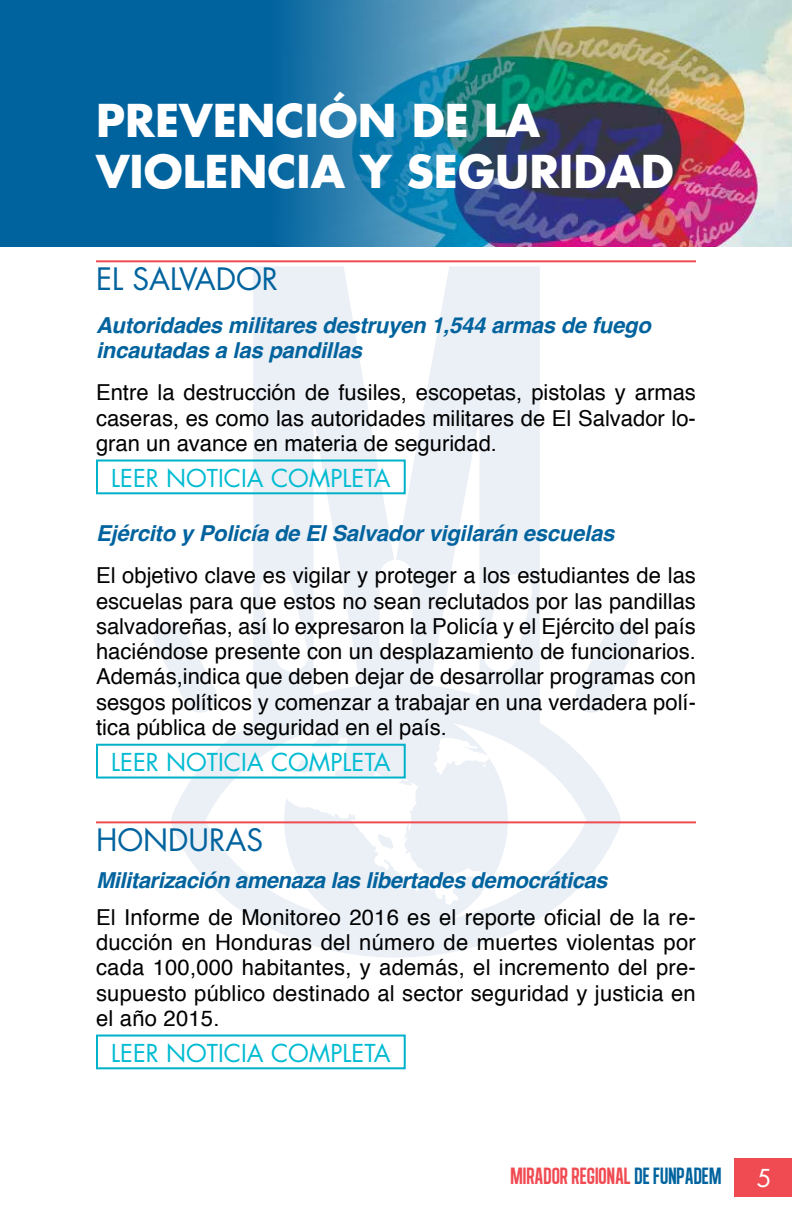
<style>
.page{position:relative;width:792px;height:1224px;background:#fff}
.page>*{position:absolute;margin:0;border:0;box-sizing:border-box;transform-origin:0 0}
.t1{font:700 44px/50.6px "Futura LT";color:#fff}
.t2{font:30px "Futura LT";color:#00639e}
.t3{font:24px "Futura LT";color:#00bbd2}
.t4{font:24px "Algre Sans NC";color:#f04b52}
.t5{font:24px "Futura LT";color:#fff}
.t6{font:22px/25.2px "Helvetica";color:#000;text-align:justify}
.t7{font:italic 700 22px/25.2px "Helvetica";letter-spacing:-.01em;color:#00639e}
.s1{color:#00639e}
</style>
<div class="page">
<svg style="left:253px;top:266px;width:287px;height:418px;fill:#ebeff6"></svg>
<svg style="left:258px;top:573px;width:52px;height:99px"></svg>
<div style="left:380px;top:560px;width:32px;height:99px;background:#fff;border-radius:16px"></div>
<svg style="left:154px;top:621px;width:58px;height:63px"></svg>
<svg style="left:580px;top:621px;width:58px;height:63px"></svg>
<svg style="left:482px;top:573px;width:52px;height:99px"></svg>
<svg style="left:171px;top:684px;width:450px;height:274px;fill:#f3f4f9"></svg>
<svg style="left:285px;top:738px;width:212px;height:167px"></svg>
<div style="left:734px;top:1158px;width:58px;height:39px;background:#f04b52"></div>
<div style="left:0;top:0;width:792px;height:247px;background:#00639e"></div>
<img style="left:284px;top:0;width:508px;height:247px">
<hr style="left:96px;top:260px;width:600px;height:2px;background:#f04b52">
<hr style="left:96px;top:821px;width:600px;height:2px;background:#f04b52">
<div style="left:96px;top:460px;width:310px;height:34px;border:2px solid #00b2c9"></div>
<div style="left:96px;top:744px;width:310px;height:35px;border:2px solid #00b2c9"></div>
<div style="left:96px;top:1035px;width:310px;height:34px;border:2px solid #00b2c9"></div>
<h1 class="t1" style="left:96px;top:95px;width:580px">PREVENCIÓN DE LA<br>VIOLENCIA Y SEGURIDAD</h1>
<h2 class="t2" style="left:96px;top:260px;width:184px">EL SALVADOR</h2>
<p class="t7" style="left:96px;top:312px;width:556px">Autoridades militares destruyen 1,544 armas de fuego incautadas a las pandillas</p>
<p class="t6" style="left:96px;top:381px;width:601px">Entre la destrucción de fusiles, escopetas, pistolas y armas caseras, es como las autoridades militares de El Salvador lo&shy;gran un avance en materia de seguridad.</p>
<p class="t3" style="left:111px;top:462px;width:281px">LEER NOTICIA COMPLETA</p>
<p class="t7" style="left:96px;top:521px;width:520px">Ejército y Policía de El Salvador vigilarán escuelas</p>
<p class="t6" style="left:96px;top:564px;width:601px">El objetivo clave es vigilar y proteger a los estudiantes de las escuelas para que estos no sean reclutados por las pandillas salvadoreñas, así lo expresaron la Policía y el Ejército del país haciéndose presente con un desplazamiento de funcionarios.<br>Además,indica que deben dejar de desarrollar programas con sesgos políticos y comenzar a trabajar en una verdadera polí&shy;tica pública de seguridad en el país.</p>
<p class="t3" style="left:111px;top:747px;width:281px">LEER NOTICIA COMPLETA</p>
<h2 class="t2" style="left:96px;top:821px;width:169px">HONDURAS</h2>
<p class="t7" style="left:96px;top:868px;width:513px">Militarización amenaza las libertades democráticas</p>
<p class="t6" style="left:96px;top:905px;width:601px">El Informe de Monitoreo 2016 es el reporte oficial de la re&shy;ducción en Honduras del número de muertes violentas por cada 100,000 habitantes, y además, el incremento del pre&shy;supuesto público destinado al sector seguridad y justicia en el año 2015.</p>
<p class="t3" style="left:111px;top:1037px;width:281px">LEER NOTICIA COMPLETA</p>
<p class="t4" style="left:511px;top:1163px;width:212px">MIRADOR REGIONAL <span class="s1">DE FUNPADEM</span></p>
<p class="t5" style="left:757px;top:1163px;width:16px">5</p>
</div>
